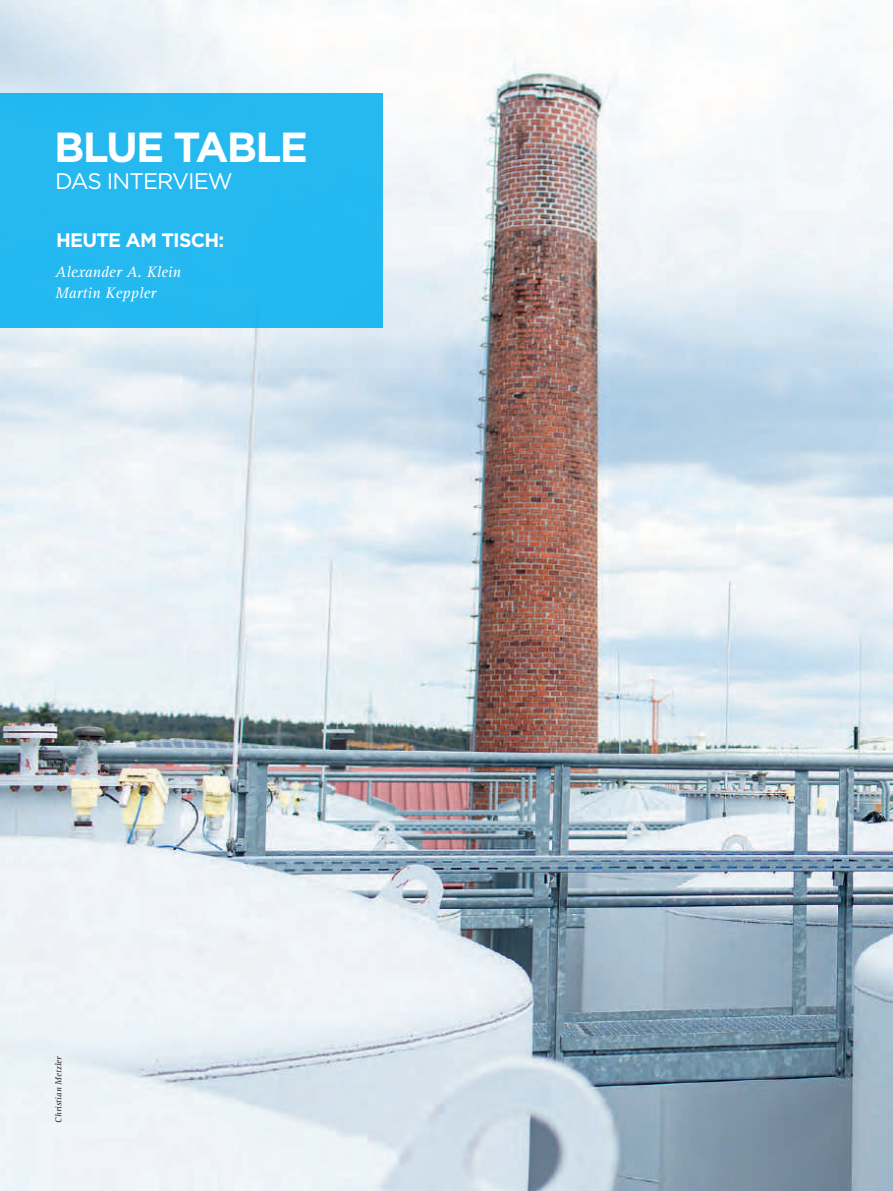
<style>
.page{position:relative;width:893px;height:1191px;background:#fff}
.page>*{position:absolute;margin:0;border:0;box-sizing:border-box;transform-origin:0 0}
.t1{font:700 42px "Gotham";letter-spacing:-.04em;color:#fff}
.t2{font:22.5px "Gotham";letter-spacing:-.04em;color:#fff}
.t3{font:700 19.5px "Gotham";letter-spacing:-.04em;color:#fff}
.t4{font:italic 15.75px/21px "Rotis Serif Std";color:#fff}
.t5{font:italic 9px "Rotis Serif Std";letter-spacing:.005em;color:#231f20}
</style>
<div class="page">
<img style="left:0;top:0;width:893px;height:1191px">
<div style="left:0;top:94px;width:383px;height:234px;background:#25b9f0"></div>
<h1 class="t1" style="left:54px;top:120px;width:255px">BLUE TABLE</h1>
<h2 class="t2" style="left:55px;top:169px;width:179px">DAS INTERVIEW</h2>
<p class="t3" style="left:56px;top:227px;width:170px">HEUTE AM TISCH:</p>
<p class="t4" style="left:55px;top:262px;width:127px">Alexander A. Klein<br>Martin Keppler</p>
<p class="t5" style="left:54px;top:1122px;width:68px;rotate:-90deg">Christian Metzler</p>
</div>
